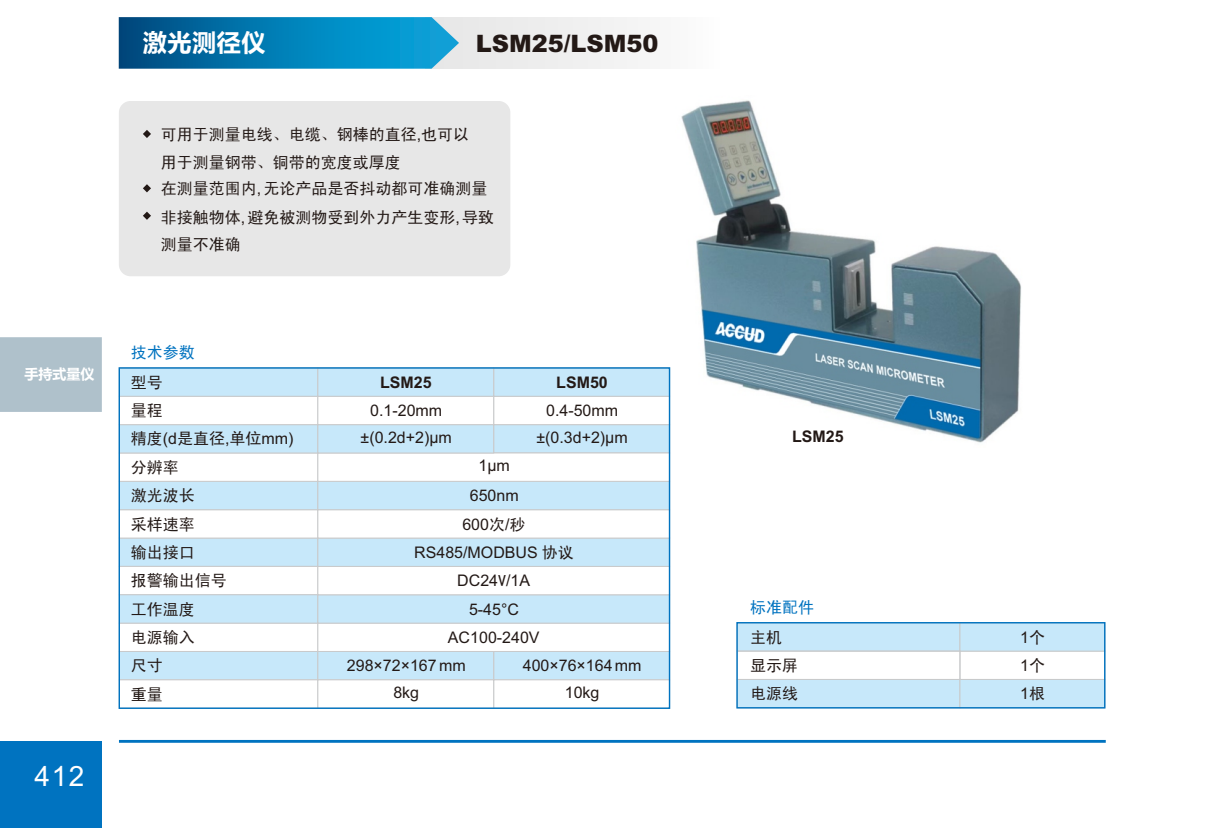
<style>
.page{position:relative;width:1225px;height:828px;background:#fff}
.page>*{position:absolute;margin:0;border:0;box-sizing:border-box;transform-origin:0 0}
.t1{font:28px "Arial";color:#fff}
.t2{font:900 24px "Arial";color:#231916}
.t3{font:700 24px "Microsoft Ya Hei";letter-spacing:.03em;color:#fff}
.t4{font:16px/27px "Sim Hei";color:#231916}
.t5{font:16px/29.2px "Arial";color:#231916;text-align:center}
.t6{font:700 16px "Arial";color:#231916}
.t7{font:16px "Sim Hei";color:#0073c0}
.t8{font:700 14px "Microsoft Ya Hei";color:#fff}
.s1{font-family:"Arial"}
.s2{font-family:"Sim Hei"}
</style>
<div class="page">
<hr style="left:119px;top:740px;width:986px;height:3px;background:#0073c0">
<img style="left:681px;top:100px;width:340px;height:343px">
<div style="left:425px;top:17px;width:294px;height:52px;background:#f1f1f1"></div>
<svg style="left:119px;top:17px;width:340px;height:52px;background:#0b80b4"></svg>
<div style="left:119px;top:101px;width:391px;height:175px;background:#e7e7e7;border-radius:12px"></div>
<svg style="left:143px;top:130px;width:8px;height:8px"></svg>
<svg style="left:736px;top:624px;width:369px;height:85px"></svg>
<svg style="left:143px;top:212px;width:8px;height:8px"></svg>
<svg style="left:143px;top:184px;width:8px;height:8px"></svg>
<svg style="left:118px;top:367px;width:550px;height:342px"></svg>
<div style="left:736px;top:622px;width:369px;height:86px;border:1px solid #0073c0"></div>
<div style="left:0;top:741px;width:102px;height:87px;background:#0073c0"></div>
<div style="left:0;top:337px;width:102px;height:75px;background:#afc1cb"></div>
<p class="t8" style="left:24px;top:368px;width:72px">手持式量仪</p>
<h1 class="t1" style="left:35px;top:765px;width:51px">412</h1>
<h2 class="t3" style="left:143px;top:32px;width:124px">激光测径仪</h2>
<h2 class="t2" style="left:476px;top:34px;width:184px">LSM25/LSM50</h2>
<p class="t4" style="left:161px;top:121px;width:328px">可用于测量电线、电缆、钢棒的直径<span class="s1">,</span>也可以用于测量钢带、铜带的宽度或厚度<br>在测量范围内<span class="s1">,</span> 无论产品是否抖动都可准确测量</p>
<p class="t4" style="left:161px;top:203px;width:335px">非接触物体<span class="s1">,</span> 避免被测物受到外力产生变形<span class="s1">,</span> 导致测量不准确</p>
<p class="t7" style="left:131px;top:344px;width:65px">技术参数</p>
<p class="t4" style="left:131px;top:368px;width:33px">型号</p>
<p class="t6" style="left:380px;top:376px;width:53px">LSM25</p>
<p class="t6" style="left:556px;top:376px;width:53px">LSM50</p>
<p class="t5" style="left:370px;top:397px;width:74px">0.1-20mm</p>
<p class="t5" style="left:536px;top:398px;width:93px;line-height:26.8px">0.4-50mm ±(0.3d+2)µm</p>
<p class="t4" style="left:131px;top:397px;width:33px">量程</p>
<p class="t4" style="left:131px;top:424px;width:164px">精度<span class="s1">(d</span>是直径<span class="s1">,</span>单位<span class="s1">mm)</span></p>
<p class="t5" style="left:360px;top:424px;width:93px">±(0.2d+2)µm</p>
<p class="t4" style="left:131px;top:453px;width:65px;line-height:28.4px">分辨率激光波长</p>
<p class="t4" style="left:131px;top:510px;width:65px">采样速率</p>
<p class="t5" style="left:462px;top:452px;width:65px">1µm<br>650nm<br>600<span class="s2">次</span>/<span class="s2">秒</span></p>
<p class="t4" style="left:131px;top:539px;width:65px">输出接口</p>
<p class="t5" style="left:414px;top:539px;width:161px">RS485/MODBUS <span class="s2">协议</span></p>
<p class="t4" style="left:131px;top:567px;width:97px">报警输出信号</p>
<p class="t5" style="left:457px;top:567px;width:74px">DC24<span class="s2">V</span>/1A</p>
<p class="t4" style="left:131px;top:595px;width:65px">工作温度</p>
<p class="t5" style="left:469px;top:596px;width:51px">5-45°C</p>
<p class="t4" style="left:131px;top:624px;width:65px">电源输入</p>
<p class="t5" style="left:347px;top:625px;width:194px;line-height:28.2px;text-align:left;text-indent:101px">AC100-240V<br>298×72×167 mm</p>
<p class="t4" style="left:131px;top:652px;width:33px">尺寸</p>
<p class="t5" style="left:523px;top:652px;width:120px">400×76×164 mm</p>
<p class="t4" style="left:131px;top:680px;width:33px">重量</p>
<p class="t5" style="left:393px;top:679px;width:27px">8kg</p>
<p class="t5" style="left:565px;top:679px;width:36px">10kg</p>
<p class="t6" style="left:792px;top:431px;width:53px">LSM25</p>
<p class="t7" style="left:750px;top:599px;width:65px">标准配件</p>
<p class="t4" style="left:750px;top:623px;width:33px">主机</p>
<p class="t5" style="left:1020px;top:624px;width:26px">1<span class="s2">个</span></p>
<p class="t4" style="left:750px;top:651px;width:49px">显示屏</p>
<p class="t5" style="left:1020px;top:652px;width:26px">1<span class="s2">个</span></p>
<p class="t4" style="left:750px;top:680px;width:49px">电源线</p>
<p class="t5" style="left:1020px;top:680px;width:26px">1<span class="s2">根</span></p>
</div>
